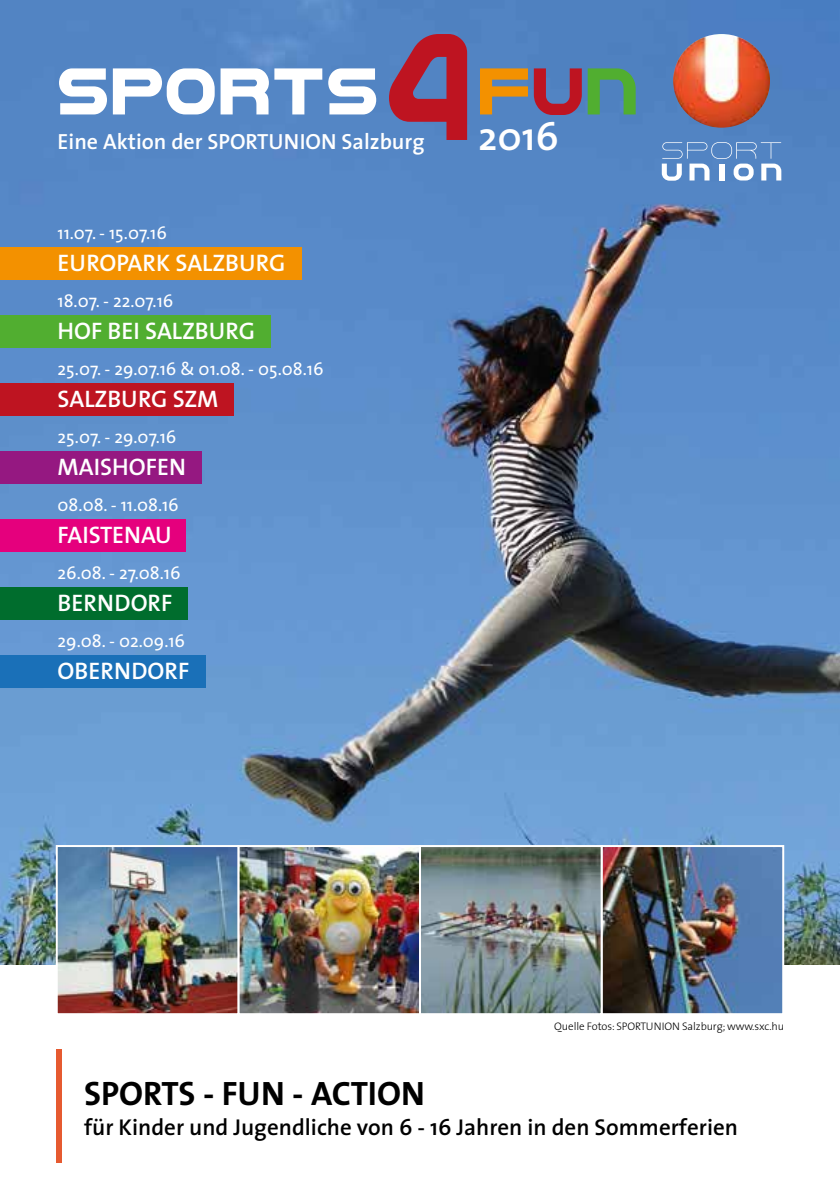
<style>
.page{position:relative;width:840px;height:1191px;background:#fff}
.page>*{position:absolute;margin:0;border:0;box-sizing:border-box;transform-origin:0 0}
.t1{font:600 40px "The Sans 6";color:#fff}
.t2{font:34px "The Sans 7 Bold Plain";letter-spacing:-.005em;color:#000}
.t3{font:600 24px "The Sans 6";color:#fff}
.t4{font:600 23px "The Sans 6";color:#000}
.t5{font:600 22px "The Sans 6";color:#fff}
.t6{font:18px "The Sans 5";color:#fff}
.t7{font:300 11px "The Sans 3";letter-spacing:-.01em;color:#000}
</style>
<div class="page">
<img style="left:0;top:0;width:839px;height:964px">
<div style="left:0;top:247px;width:302px;height:32px;background:#f39100"></div>
<div style="left:0;top:383px;width:234px;height:32px;background:#be1421"></div>
<div style="left:0;top:315px;width:270px;height:32px;background:#51ae30"></div>
<div style="left:0;top:451px;width:201px;height:32px;background:#951881"></div>
<div style="left:0;top:519px;width:186px;height:32px;background:#e5007d"></div>
<div style="left:0;top:587px;width:187px;height:32px;background:#006d2d"></div>
<div style="left:0;top:655px;width:205px;height:33px;background:#1a70b8"></div>
<img style="left:59px;top:848px;width:721px;height:164px">
<div style="left:600px;top:845px;width:183px;height:170px;border:2px solid #fff"></div>
<div style="left:419px;top:845px;width:183px;height:170px;border:2px solid #fff"></div>
<div style="left:237px;top:845px;width:184px;height:170px;border:2px solid #fff"></div>
<div style="left:56px;top:845px;width:183px;height:170px;border:2px solid #fff"></div>
<div style="left:56px;top:1049px;width:5px;height:113px;background:#e65a30"></div>
<svg style="left:661px;top:142px;width:119px;height:39px"></svg>
<img style="left:672px;top:34px;width:97px;height:94px">
<svg style="left:59px;top:68px;width:48px;height:46px"></svg>
<svg style="left:113px;top:68px;width:101px;height:46px"></svg>
<svg style="left:220px;top:68px;width:102px;height:46px"></svg>
<svg style="left:328px;top:68px;width:48px;height:46px"></svg>
<svg style="left:479px;top:68px;width:48px;height:46px;background:#b08b50"></svg>
<svg style="left:533px;top:68px;width:48px;height:47px;background:#8c4669"></svg>
<svg style="left:587px;top:68px;width:48px;height:46px;background:#509b6c"></svg>
<svg style="left:389px;top:34px;width:78px;height:106px;background:#934061"></svg>
<p class="t5" style="left:58px;top:123px;width:368px">Eine Aktion der SPORTUNION Salzburg</p>
<p class="t1" style="left:478px;top:103px;width:82px">2016</p>
<p class="t6" style="left:58px;top:218px;width:111px">11.07. - 15.07.16</p>
<p class="t3" style="left:58px;top:243px;width:229px">EUROPARK SALZBURG</p>
<p class="t6" style="left:58px;top:286px;width:117px">18.07. - 22.07.16</p>
<p class="t3" style="left:58px;top:311px;width:199px">HOF BEI SALZBURG</p>
<p class="t6" style="left:58px;top:354px;width:267px">25.07. - 29.07.16 &amp; 01.08. - 05.08.16</p>
<p class="t3" style="left:58px;top:379px;width:162px">SALZBURG SZM</p>
<p class="t6" style="left:58px;top:422px;width:120px">25.07. - 29.07.16</p>
<p class="t3" style="left:58px;top:447px;width:130px">MAISHOFEN</p>
<p class="t6" style="left:58px;top:490px;width:123px">08.08. - 11.08.16</p>
<p class="t3" style="left:58px;top:515px;width:116px">FAISTENAU</p>
<p class="t6" style="left:58px;top:558px;width:124px">26.08. - 27.08.16</p>
<p class="t3" style="left:58px;top:583px;width:116px">BERNDORF</p>
<p class="t6" style="left:58px;top:626px;width:129px">29.08. - 02.09.16</p>
<p class="t3" style="left:58px;top:651px;width:133px">OBERNDORF</p>
<p class="t7" style="left:554px;top:1017px;width:231px">Quelle Fotos: SPORTUNION Salzburg; www.sxc.hu</p>
<p class="t2" style="left:84px;top:1065px;width:342px">SPORTS - FUN - ACTION</p>
<p class="t4" style="left:84px;top:1108px;width:655px">für Kinder und Jugendliche von 6 - 16 Jahren in den Sommerferien</p>
</div>
